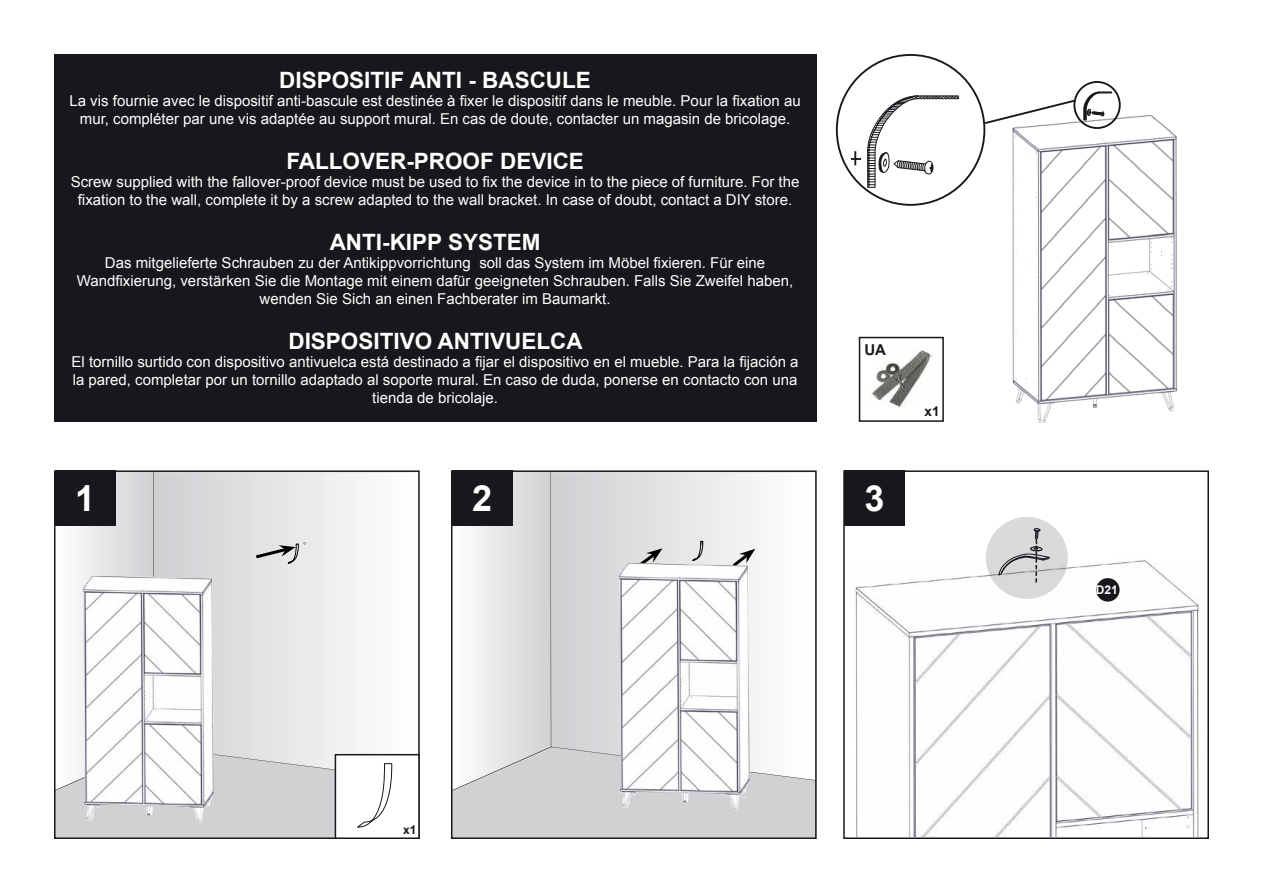
<style>
.page{position:relative;width:1263px;height:893px;background:#fff}
.page>*{position:absolute;margin:0;border:0;box-sizing:border-box;transform-origin:0 0}
.t1{font:700 36px "Arial";color:#fff}
.t2{font:700 22.5px "Arial";color:#fff}
.t3{font:15px/18px "Arial";color:#fff;text-align:center}
.t4{font:700 15px "Arial";color:#1a171c}
.t5{font:700 13.5px "Arial";color:#1a171c}
.t6{font:700 12px "Arial";color:#fff}
.t7{font:700 12px "Arial";color:#1a171c}
</style>
<div class="page">
<div style="left:55px;top:470px;width:60px;height:56px;background:#1a171c"></div>
<div style="left:843px;top:470px;width:366px;height:369px;border:2px solid #1a171b"></div>
<div style="left:844px;top:470px;width:60px;height:56px;background:#1a171c"></div>
<div style="left:452px;top:470px;width:60px;height:56px;background:#1a171c"></div>
<div style="left:54px;top:54px;width:762px;height:368px;background:#1a171c"></div>
<img style="left:855px;top:560px;width:344px;height:276px">
<div style="left:859px;top:337px;width:85px;height:85px;border:2px solid #1a171c"></div>
<img style="left:871px;top:350px;width:61px;height:57px">
<svg style="left:1074px;top:82px;width:46px;height:46px"></svg>
<div style="left:1073px;top:81px;width:48px;height:48px;border:2px solid #1a171c;border-radius:50%"></div>
<svg style="left:849px;top:91px;width:263px;height:97px"></svg>
<svg style="left:54px;top:472px;width:365px;height:367px"></svg>
<svg style="left:451px;top:472px;width:365px;height:367px"></svg>
<div style="left:1096px;top:578px;width:23px;height:24px;background:#1a171c;border-radius:50%"></div>
<svg style="left:986px;top:517px;width:82px;height:82px"></svg>
<img style="left:1009px;top:115px;width:168px;height:307px">
<img style="left:83px;top:576px;width:132px;height:248px">
<img style="left:619px;top:563px;width:132px;height:248px">
<h2 class="t2" style="left:279px;top:66px;width:313px">DISPOSITIF ANTI - BASCULE</h2>
<p class="t3" style="left:69px;top:92px;width:733px">La vis fournie avec le dispositif anti-bascule est destinée à fixer le dispositif dans le meuble. Pour la fixation au mur, compléter par une vis adaptée au support mural. En cas de doute, contacter un magasin de bricolage.</p>
<h2 class="t2" style="left:286px;top:147px;width:299px">FALLOVER-PROOF DEVICE</h2>
<p class="t3" style="left:71px;top:173px;width:730px">Screw supplied with the fallover-proof device must be used to fix the device in to the piece of furniture. For the fixation to the wall, complete it by a screw adapted to the wall bracket. In case of doubt, contact a DIY store.</p>
<h2 class="t2" style="left:330px;top:228px;width:212px">ANTI-KIPP SYSTEM</h2>
<p class="t3" style="left:77px;top:254px;width:718px">Das mitgelieferte Schrauben zu der Antikippvorrichtung soll das System im Möbel fixieren. Für eine<br>Wandfixierung, verstärken Sie die Montage mit einem dafür geeigneten Schrauben. Falls Sie Zweifel haben, wenden Sie Sich an einen Fachberater im Baumarkt.</p>
<h2 class="t2" style="left:288px;top:327px;width:296px">DISPOSITIVO ANTIVUELCA</h2>
<p class="t3" style="left:72px;top:353px;width:728px">El tornillo surtido con dispositivo antivuelca está destinado a fijar el dispositivo en el mueble. Para la fijación a la pared, completar por un tornillo adaptado al soporte mural. En caso de duda, ponerse en contacto con una tienda de bricolaje.</p>
<p class="t4" style="left:864px;top:339px;width:23px">UA</p>
<h1 class="t1" style="left:75px;top:475px;width:22px">1</h1>
<h1 class="t1" style="left:472px;top:475px;width:22px">2</h1>
<h1 class="t1" style="left:864px;top:475px;width:22px">3</h1>
<p class="t5" style="left:925px;top:402px;width:17px">x1</p>
<p class="t7" style="left:403px;top:821px;width:15px">x1</p>
<p class="t6" style="left:1096px;top:582px;width:24px">D21</p>
</div>
